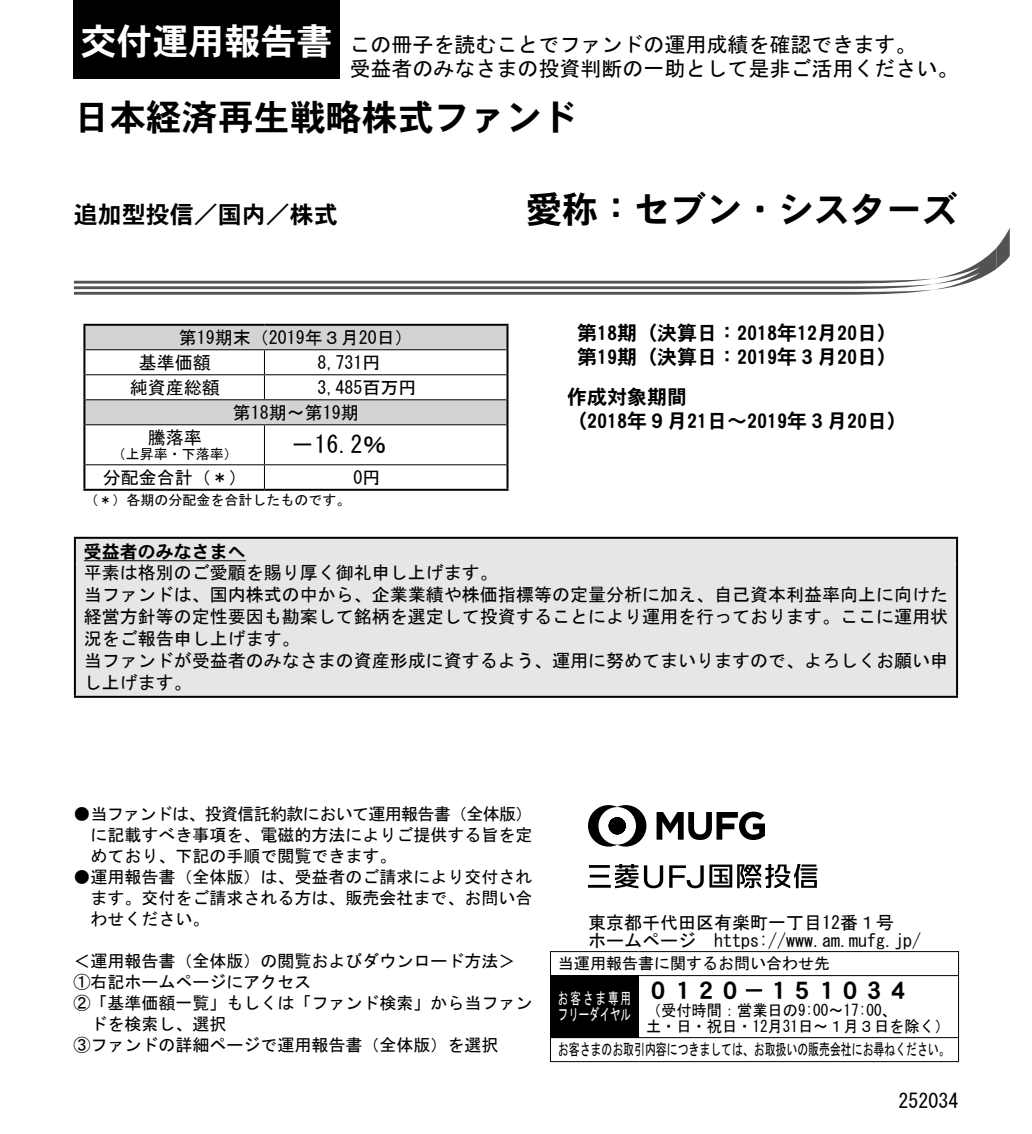
<style>
.page{position:relative;width:1032px;height:1134px;background:#fff}
.page>*{position:absolute;margin:0;border:0;box-sizing:border-box;transform-origin:0 0}
.t1{font:36px "DFHS Gothic W7 WIN RKSJ H";color:#000}
.t2{font:24px "DFHS Gothic W7 WIN RKSJ H";color:#000}
.t3{font:24px "MS Gothic";color:#000}
.t4{font:21px/24px "MS Gothic";color:#000}
.t5{font:20px/24px "DFHS Gothic W7 WIN RKSJ H";color:#000}
.t6{font:20px "MS Gothic";color:#000}
.t7{font:18px/22px "MS Gothic";color:#000}
.t8{font:18px "DFHS Gothic W7 WIN RKSJ H";color:#000}
.t9{font:17px/21px "MS Gothic";color:#000;text-align:justify}
.t10{font:16px/16px "MS Gothic";color:#000;scale:.95 1}
.t11{font:16px "MS Gothic";color:#000;scale:.68 1}
.t12{font:16px "MS Gothic";color:#000}
.t13{font:16px/16px "MS Gothic";letter-spacing:.005em;color:#fff;scale:.65 1}
.t14{font:14px "MS Gothic";color:#000}
.s1{font-family:"DFHS Gothic W7 WIN RKSJ H";font-size:36px;color:#fff}
</style>
<div class="page">
<div style="left:73px;top:0;width:266px;height:79px;background:#000"></div>
<svg style="left:656px;top:812px;width:109px;height:28px"></svg>
<svg style="left:588px;top:805px;width:58px;height:41px"></svg>
<svg style="left:644px;top:865px;width:19px;height:23px"></svg>
<svg style="left:590px;top:875px;width:19px;height:2px"></svg>
<hr style="left:588px;top:885px;width:23px;height:3px;background:#000">
<hr style="left:589px;top:865px;width:21px;height:3px;background:#000">
<svg style="left:615px;top:864px;width:23px;height:24px"></svg>
<svg style="left:669px;top:864px;width:148px;height:24px"></svg>
<div style="left:550px;top:975px;width:88px;height:62px;background:#000"></div>
<hr style="left:638px;top:976px;width:1px;height:61px;background:#000">
<hr style="left:550px;top:1037px;width:88px;height:1px;background:#000">
<hr style="left:550px;top:951px;width:88px;height:1px;background:#000">
<svg style="left:550px;top:952px;width:1px;height:23px"></svg>
<hr style="left:638px;top:951px;width:321px;height:1px;background:#000">
<svg style="left:958px;top:952px;width:1px;height:23px"></svg>
<hr style="left:638px;top:975px;width:321px;height:1px;background:#000">
<hr style="left:958px;top:976px;width:1px;height:61px;background:#000">
<svg style="left:550px;top:1038px;width:1px;height:23px"></svg>
<hr style="left:638px;top:1037px;width:321px;height:1px;background:#000">
<svg style="left:958px;top:1038px;width:1px;height:23px"></svg>
<hr style="left:550px;top:1061px;width:88px;height:1px;background:#000">
<hr style="left:638px;top:1061px;width:321px;height:1px;background:#000">
<svg style="left:74px;top:228px;width:936px;height:67px"></svg>
<div style="left:76px;top:539px;width:880px;height:157px;background:#e6e6e6"></div>
<hr style="left:74px;top:537px;width:884px;height:2px;background:#000">
<hr style="left:74px;top:539px;width:2px;height:25px;background:#000">
<hr style="left:956px;top:539px;width:2px;height:25px;background:#000">
<hr style="left:74px;top:564px;width:2px;height:132px;background:#000">
<hr style="left:956px;top:564px;width:2px;height:132px;background:#000">
<hr style="left:74px;top:696px;width:884px;height:2px;background:#000">
<hr style="left:84px;top:560px;width:162px;height:1px;background:#000">
<svg style="left:85px;top:326px;width:421px;height:163px"></svg>
<hr style="left:83px;top:324px;width:181px;height:2px;background:#000">
<hr style="left:83px;top:326px;width:2px;height:24px;background:#000">
<hr style="left:264px;top:324px;width:244px;height:2px;background:#000">
<hr style="left:506px;top:326px;width:2px;height:24px;background:#000">
<hr style="left:83px;top:350px;width:2px;height:25px;background:#000">
<hr style="left:506px;top:350px;width:2px;height:25px;background:#000">
<hr style="left:83px;top:375px;width:2px;height:25px;background:#000">
<hr style="left:506px;top:375px;width:2px;height:25px;background:#000">
<hr style="left:83px;top:400px;width:2px;height:25px;background:#000">
<hr style="left:506px;top:400px;width:2px;height:25px;background:#000">
<hr style="left:83px;top:425px;width:2px;height:40px;background:#000">
<hr style="left:506px;top:425px;width:2px;height:40px;background:#000">
<hr style="left:83px;top:465px;width:2px;height:24px;background:#000">
<hr style="left:506px;top:465px;width:2px;height:24px;background:#000">
<hr style="left:83px;top:489px;width:181px;height:2px;background:#000">
<hr style="left:264px;top:489px;width:244px;height:2px;background:#000">
<hr style="left:85px;top:399px;width:179px;height:1px;background:#000">
<hr style="left:264px;top:399px;width:242px;height:1px;background:#000">
<p class="t4" style="left:349px;top:32px;width:611px;text-indent:-269px"><span class="s1">交付運用報告書</span> この冊子を読むことでファンドの運用成績を確認できます。<br>受益者のみなさまの投資判断の一助として是非ご活用ください。</p>
<h1 class="t1" style="left:74px;top:99px;width:506px">日本経済再生戦略株式ファンド</h1>
<h2 class="t2" style="left:74px;top:202px;width:266px">追加型投信／国内／株式</h2>
<h1 class="t1" style="left:526px;top:191px;width:434px">愛称：セブン・シスターズ</h1>
<p class="t7" style="left:139px;top:325px;width:276px;line-height:24.8px;text-indent:40px">第19期末（2019年３月20日）基準価額</p>
<p class="t7" style="left:317px;top:351px;width:64px">8,731円</p>
<p class="t7" style="left:130px;top:376px;width:92px">純資産総額</p>
<p class="t7" style="left:233px;top:375px;width:185px;line-height:25px;text-indent:84px">3,485百万円第18期～第19期</p>
<p class="t7" style="left:148px;top:427px;width:55px">騰落率</p>
<p class="t14" style="left:112px;top:447px;width:127px">（上昇率・下落率）</p>
<h2 class="t3" style="left:290px;top:433px;width:97px">－16.2％</h2>
<p class="t7" style="left:103px;top:466px;width:145px">分配金合計（＊）</p>
<p class="t7" style="left:353px;top:466px;width:28px">0円</p>
<p class="t14" style="left:84px;top:493px;width:267px">（＊）各期の分配金を合計したものです。</p>
<p class="t5" style="left:577px;top:321px;width:321px">第18期（決算日：2018年12月20日）第19期（決算日：2019年３月20日）</p>
<p class="t5" style="left:567px;top:385px;width:341px">作成対象期間<br>（2018年９月21日～2019年３月20日）</p>
<p class="t8" style="left:84px;top:542px;width:164px">受益者のみなさまへ</p>
<p class="t7" style="left:84px;top:562px;width:866px">平素は格別のご愛顧を賜り厚く御礼申し上げます。<br>当ファンドは、国内株式の中から、企業業績や株価指標等の定量分析に加え、自己資本利益率向上に向けた経営方針等の定性要因も勘案して銘柄を選定して投資することにより運用を行っております。ここに運用状況をご報告申し上げます。<br>当ファンドが受益者のみなさまの資産形成に資するよう、運用に努めてまいりますので、よろしくお願い申し上げます。</p>
<p class="t9" style="left:90px;top:803px;width:444px;text-indent:-17px">●当ファンドは、投資信託約款において運用報告書（全体版）に記載すべき事項を、電磁的方法によりご提供する旨を定めており、下記の手順で閲覧できます。</p>
<p class="t9" style="left:90px;top:866px;width:443px;text-indent:-17px">●運用報告書（全体版）は、受益者のご請求により交付されます。交付をご請求される方は、販売会社まで、お問い合わせください。</p>
<p class="t9" style="left:73px;top:950px;width:443px">＜運用報告書（全体版）の閲覧およびダウンロード方法＞</p>
<p class="t9" style="left:73px;top:971px;width:239px">①右記ホームページにアクセス</p>
<p class="t9" style="left:73px;top:992px;width:460px">②「基準価額一覧」もしくは「ファンド検索」から当ファン</p>
<p class="t9" style="left:90px;top:1013px;width:137px">ドを検索し、選択</p>
<p class="t9" style="left:73px;top:1034px;width:426px">③ファンドの詳細ページで運用報告書（全体版）を選択</p>
<p class="t7" style="left:588px;top:913px;width:334px;line-height:18px">東京都千代田区有楽町一丁目12番１号<br>ホームページ　https://www.am.mufg.jp/</p>
<p class="t12" style="left:558px;top:955px;width:273px">当運用報告書に関するお問い合わせ先</p>
<p class="t13" style="left:558px;top:990px;width:114px">お客さま専用フリーダイヤル</p>
<h2 class="t2" style="left:646px;top:978px;width:265px">０１２０－１５１０３４</h2>
<p class="t10" style="left:646px;top:1002px;width:321px">（受付時間：営業日の9:00～17:00、<br>土・日・祝日・12月31日～１月３日を除く）</p>
<p class="t11" style="left:558px;top:1041px;width:577px">お客さまのお取引内容につきましては、お取扱いの販売会社にお尋ねください。</p>
<p class="t6" style="left:898px;top:1091px;width:61px">252034</p>
</div>
